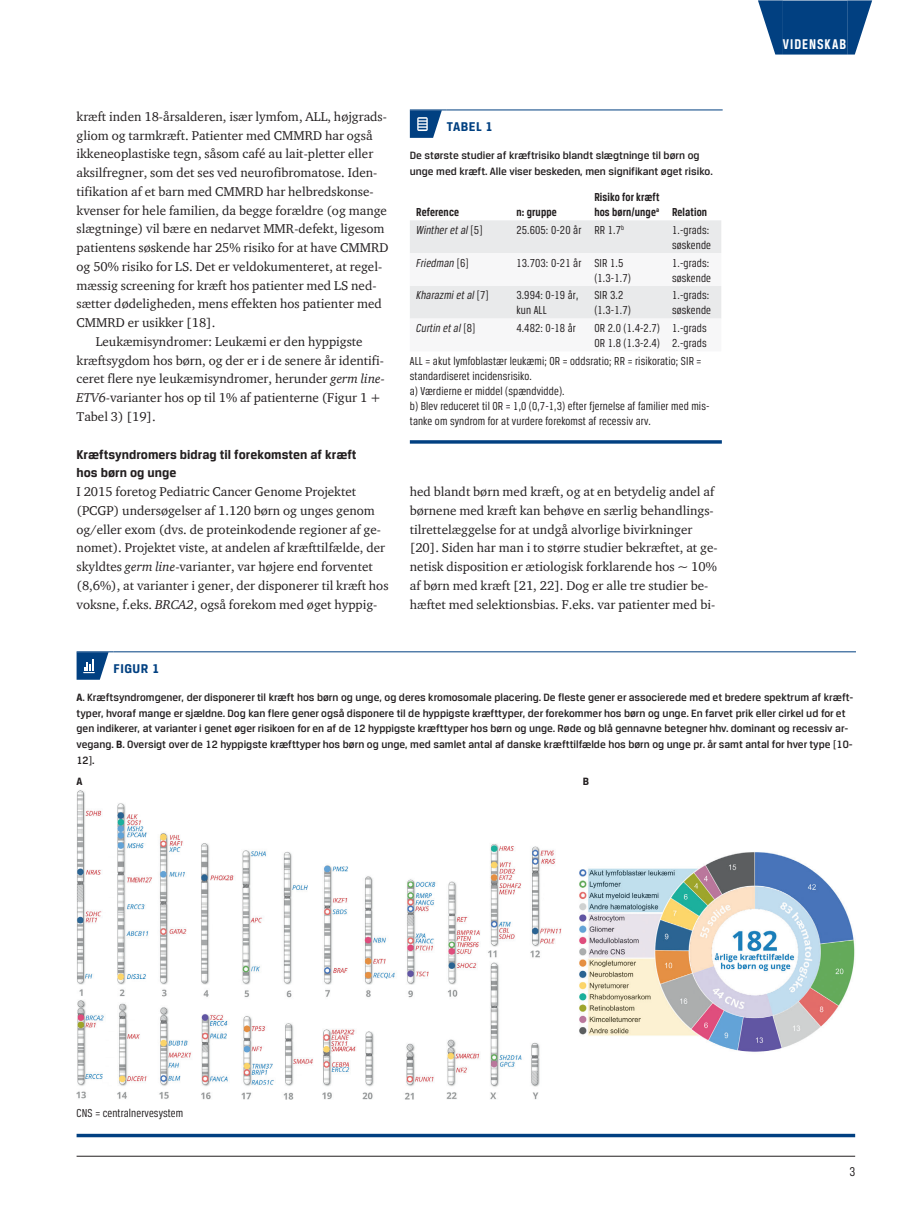
<style>
.page{position:relative;width:919px;height:1217px;background:#fff}
.page>*{position:absolute;margin:0;border:0;box-sizing:border-box;transform-origin:0 0}
.t1{font:700 15px "Breuer Condensed";letter-spacing:.065em;color:#fff}
.t2{font:700 13.5px/18.8px "Breuer Text";color:#231f20}
.t3{font:700 13.5px "Breuer Text";color:#014081}
.t4{font:13.5px "Breuer Condensed";color:#231f20}
.t5{font:13.05px/18.8px "ITC Charter Com";color:#231f20}
.t6{font:12.3px/15px "Breuer Condensed";letter-spacing:.01em;color:#231f20}
.t7{font:italic 12.3px "Breuer Condensed";letter-spacing:.01em;color:#231f20}
.t8{font:700 12.3px/15px "Breuer Condensed";letter-spacing:.01em;color:#231f20}
.t9{font:500 11.25px/15.8px "Breuer Text";color:#231f20}
.t10{font:700 11.25px "Breuer Text";color:#231f20}
.s1{font-style:italic}
.s2{font-style:normal}
.s3{font-weight:700}
</style>
<div class="page">
<hr style="left:77px;top:1155px;width:778px;height:1px;background:#231f20">
<div style="left:782px;top:1px;width:65px;height:54px;background:#014081"></div>
<svg style="left:758px;top:0;width:24px;height:55px"></svg>
<svg style="left:847px;top:0;width:25px;height:55px"></svg>
<hr style="left:410px;top:109px;width:37px;height:1px;background:#014081">
<hr style="left:447px;top:109px;width:275px;height:1px;background:#014081">
<svg style="left:410px;top:110px;width:32px;height:28px"></svg>
<svg style="left:410px;top:220px;width:311px;height:99px"></svg>
<hr style="left:410px;top:440px;width:311px;height:3px;background:#014081">
<hr style="left:77px;top:651px;width:36px;height:1px;background:#014081">
<hr style="left:113px;top:651px;width:742px;height:1px;background:#014081">
<svg style="left:77px;top:652px;width:31px;height:27px"></svg>
<img style="left:77px;top:790px;width:778px;height:309px">
<hr style="left:77px;top:1133px;width:778px;height:3px;background:#014081">
<p class="t5" style="left:77px;top:107px;width:312px">kræft inden 18-årsalderen, især lymfom, ALL, højgrads-</p>
<p class="t5" style="left:77px;top:125px;width:297px">gliom og tarmkræft. Patienter med CMMRD har også</p>
<p class="t5" style="left:77px;top:144px;width:298px">ikkeneoplastiske tegn, såsom café au lait-pletter eller</p>
<p class="t5" style="left:77px;top:163px;width:301px">aksilfregner, som det ses ved neurofibromatose. Iden-</p>
<p class="t5" style="left:77px;top:182px;width:298px">tifikation af et barn med CMMRD har helbredskonse-</p>
<p class="t5" style="left:77px;top:200px;width:312px">kvenser for hele familien, da begge forældre (og mange</p>
<p class="t5" style="left:77px;top:219px;width:309px">slægtninge) vil bære en nedarvet MMR-defekt, ligesom</p>
<p class="t5" style="left:77px;top:238px;width:313px">patientens søskende har 25% risiko for at have CMMRD</p>
<p class="t5" style="left:77px;top:257px;width:307px">og 50% risiko for LS. Det er veldokumenteret, at regel-</p>
<p class="t5" style="left:77px;top:275px;width:301px">mæssig screening for kræft hos patienter med LS ned-</p>
<p class="t5" style="left:77px;top:294px;width:307px">sætter dødeligheden, mens effekten hos patienter med</p>
<p class="t5" style="left:77px;top:313px;width:140px">CMMRD er usikker [18].</p>
<p class="t5" style="left:96px;top:332px;width:268px">Leukæmisyndromer: Leukæmi er den hyppigste</p>
<p class="t5" style="left:77px;top:350px;width:309px">kræftsygdom hos børn, og der er i de senere år identifi-</p>
<p class="t5" style="left:77px;top:369px;width:310px">ceret flere nye leukæmisyndromer, herunder <span class="s1">germ line-</span></p>
<p class="t5" style="left:77px;top:388px;width:306px"><span class="s1">ETV6-</span>varianter hos op til 1% af patienterne (Figur 1 +</p>
<p class="t5" style="left:77px;top:407px;width:81px">Tabel 3) [19].</p>
<p class="t2" style="left:77px;top:444px;width:281px">Kræftsyndromers bidrag til forekomsten af kræft hos børn og unge</p>
<p class="t5" style="left:77px;top:482px;width:313px">I 2015 foretog Pediatric Cancer Genome Projektet (PCGP) undersøgelser af 1.120 børn og unges genom og/eller exom (dvs. de proteinkodende regioner af ge&shy;nomet). Projektet viste, at andelen af kræfttilfælde, der skyldtes <span class="s1">germ line</span>-varianter, var højere end forventet (8,6%), at varianter i gener, der disponerer til kræft hos voksne, f.eks. <span class="s1">BRCA2</span>, også forekom med øget hyppig-</p>
<p class="t5" style="left:410px;top:482px;width:309px">hed blandt børn med kræft, og at en betydelig andel af børnene med kræft kan behøve en særlig behandlings&shy;tilrettelæggelse for at undgå alvorlige bivirkninger [20]. Siden har man i to større studier bekræftet, at ge&shy;netisk disposition er ætiologisk forklarende hos ~ 10% af børn med kræft [21, 22]. Dog er alle tre studier be&shy;hæftet med selektionsbias. F.eks. var patienter med bi-</p>
<p class="t3" style="left:447px;top:118px;width:48px">Tabe l 1</p>
<p class="t9" style="left:410px;top:147px;width:304px">De største studier af kræftrisiko blandt slægtninge til børn og unge med kræft. Alle viser beskeden, men signifikant øget risiko.</p>
<p class="t8" style="left:416px;top:204px;width:44px">Reference</p>
<p class="t8" style="left:516px;top:204px;width:42px">n: gruppe</p>
<p class="t8" style="left:594px;top:189px;width:114px">Risiko for kræft<br>hos børn/unge<sup>a</sup> Relation</p>
<p class="t7" style="left:416px;top:223px;width:68px">Winther et al <span class="s2">[5]</span></p>
<p class="t6" style="left:516px;top:222px;width:109px">25.605: 0-20 år RR 1.7<sup>b</sup></p>
<p class="t6" style="left:672px;top:222px;width:40px">1.-grads: søskende</p>
<p class="t7" style="left:416px;top:256px;width:54px">Friedman <span class="s2">[6]</span></p>
<p class="t6" style="left:594px;top:255px;width:38px;text-indent:-78px">13.703: 0-21 år SIR 1.5 (1.3-1.7)</p>
<p class="t6" style="left:672px;top:255px;width:40px">1.-grads: søskende</p>
<p class="t7" style="left:416px;top:288px;width:74px">Kharazmi et al <span class="s2">[7]</span></p>
<p class="t6" style="left:516px;top:287px;width:63px">3.994: 0-19 år, kun ALL</p>
<p class="t6" style="left:594px;top:287px;width:38px">SIR 3.2 (1.3-1.7)</p>
<p class="t6" style="left:672px;top:287px;width:40px">1.-grads: søskende</p>
<p class="t7" style="left:416px;top:321px;width:61px">Curtin et al <span class="s2">[8]</span></p>
<p class="t6" style="left:516px;top:320px;width:61px">4.482: 0-18 år</p>
<p class="t6" style="left:594px;top:320px;width:67px">OR 2.0 (1.4-2.7)<br>OR 1.8 (1.3-2.4)</p>
<p class="t6" style="left:672px;top:320px;width:36px">1.-grads<br>2.-grads</p>
<p class="t6" style="left:410px;top:353px;width:301px">ALL = akut lymfoblastær leukæmi; OR = oddsratio; RR = risikoratio; SIR = standardiseret incidensrisiko.<br>a) Værdierne er middel (spændvidde).<br>b) Blev reduceret til OR = 1,0 (0,7-1,3) efter fjernelse af familier med mis&shy;tanke om syndrom for at vurdere forekomst af recessiv arv.</p>
<p class="t1" style="left:782px;top:35px;width:65px">Videnskab</p>
<p class="t3" style="left:113px;top:660px;width:20px">Figur</p>
<p class="t3" style="left:152px;top:660px;width:9px">1</p>
<p class="t9" style="left:77px;top:689px;width:778px"><span class="s3">A</span>. Kræftsyndromgener, der disponerer til kræft hos børn og unge, og deres kromosomale placering. De fleste gener er associerede med et bredere spektrum af kræft&shy;typer, hvoraf mange er sjældne. Dog kan flere gener også disponere til de hyppigste kræfttyper, der forekommer hos børn og unge. En farvet prik eller cirkel ud for et gen indikerer, at varianter i genet øger risikoen for en af de 12 hyppigste kræfttyper hos børn og unge. Røde og blå gennavne betegner hhv. dominant og recessiv ar&shy;vegang. <span class="s3">B</span>. Oversigt over de 12 hyppigste kræfttyper hos børn og unge, med samlet antal af danske kræfttilfælde hos børn og unge pr. år samt antal for hver type [10- 12].</p>
<p class="t10" style="left:77px;top:775px;width:8px">A</p>
<p class="t10" style="left:582px;top:775px;width:8px">B</p>
<p class="t6" style="left:77px;top:1105px;width:108px">CNS = centralnervesystem</p>
<p class="t4" style="left:849px;top:1163px;width:7px">3</p>
</div>
